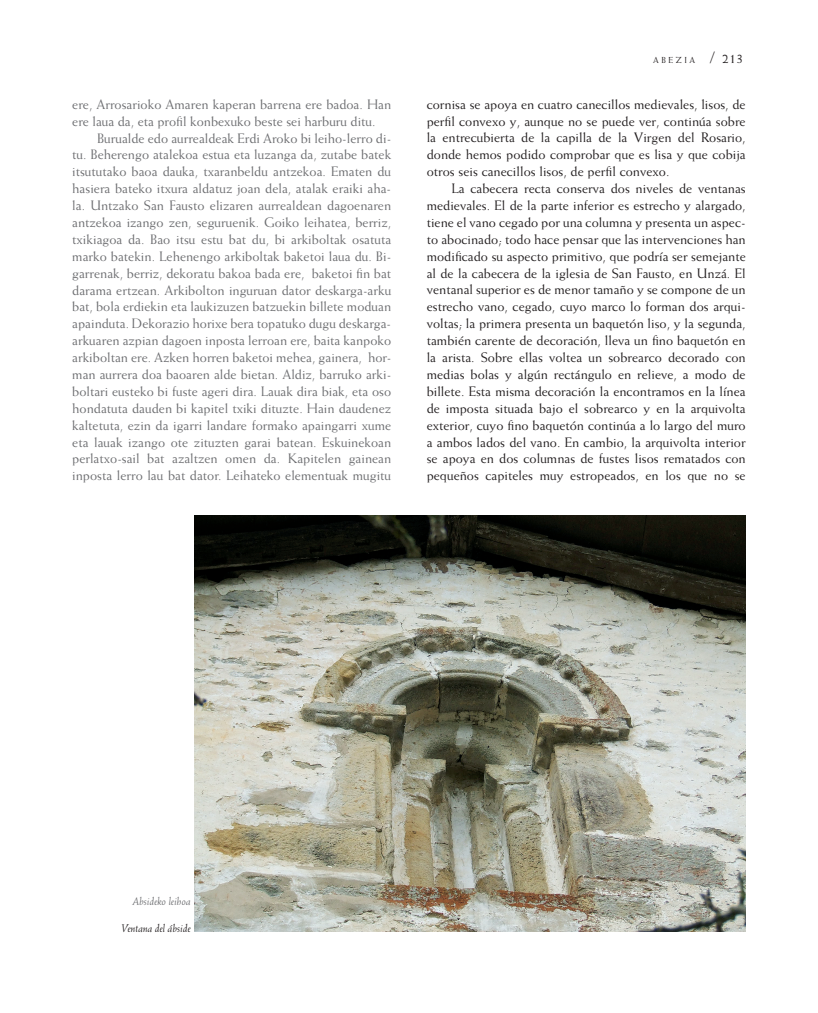
<style>
.page{position:relative;width:818px;height:1013px;background:#fff}
.page>*{position:absolute;margin:0;border:0;box-sizing:border-box;transform-origin:0 0}
.t1{font:13.75px/16.9px "Weiss Std";color:#6c6d70}
.t2{font:13.75px/16.9px "Weiss Std";color:#231f20;text-align:justify}
.t3{font:italic 11.25px "Weiss Std";color:#231f20}
.t4{font:italic 11.25px "Weiss Std";color:#6c6d70}
.t5{font:8.75px "Weiss Std";letter-spacing:.3em;color:#231f20}
.s1{font-size:16.25px}
.s2{font-size:13.75px}
</style>
<div class="page">
<img style="left:194px;top:516px;width:551px;height:415px">
<p class="t1" style="left:72px;top:95px;width:320px">ere, Arrosarioko Amaren kaperan barrena ere badoa. Han ere laua da, eta profil konbexuko beste sei harburu ditu.</p>
<p class="t1" style="left:72px;top:129px;width:320px;text-align:justify;text-indent:25px">Burualde edo aurrealdeak Erdi Aroko bi leiho-lerro di&shy;tu. Beherengo atalekoa estua eta luzanga da, zutabe batek itsututako baoa dauka, txaranbeldu antzekoa. Ematen du hasiera bateko itxura aldatuz joan dela, atalak eraiki aha&shy;la. Untzako San Fausto elizaren aurrealdean dagoenaren antzekoa izango zen, seguruenik. Goiko leihatea, berriz, txikiagoa da. Bao itsu estu bat du, bi arkiboltak osatuta marko batekin. Lehenengo arkiboltak baketoi laua du. Bi&shy;garrenak, berriz, dekoratu bakoa bada ere, baketoi fin bat darama ertzean. Arkibolton inguruan dator deskarga-arku bat, bola erdiekin eta laukizuzen batzuekin billete moduan apainduta. Dekorazio horixe bera topatuko dugu deskarga&shy;arkuaren azpian dagoen inposta lerroan ere, baita kanpoko arkiboltan ere. Azken horren baketoi mehea, gainera, hor&shy;man aurrera doa baoaren alde bietan. Aldiz, barruko arki&shy;boltari eusteko bi fuste ageri dira. Lauak dira biak, eta oso hondatuta dauden bi kapitel txiki dituzte. Hain daudenez kaltetuta, ezin da igarri landare formako apaingarri xume eta lauak izango ote zituzten garai batean. Eskuinekoan perlatxo-sail bat azaltzen omen da. Kapitelen gainean inposta lerro lau bat dator. Leihateko elementuak mugitu</p>
<p class="t5" style="left:653px;top:55px;width:91px">ABEZIA <span class="s1">/</span> <span class="s2">213</span></p>
<p class="t2" style="left:427px;top:95px;width:320px">cornisa se apoya en cuatro canecillos medievales, lisos, de perfil convexo y, aunque no se puede ver, continúa sobre la entrecubierta de la capilla de la Virgen del Rosario, donde hemos podido comprobar que es lisa y que cobija otros seis canecillos lisos, de perfil convexo.</p>
<p class="t2" style="left:427px;top:180px;width:320px;text-indent:25px">La cabecera recta conserva dos niveles de ventanas medievales. El de la parte inferior es estrecho y alargado, tiene el vano cegado por una columna y presenta un aspec&shy;to abocinado; todo hace pensar que las intervenciones han modificado su aspecto primitivo, que podría ser semejante al de la cabecera de la iglesia de San Fausto, en Unzá. El ventanal superior es de menor tamaño y se compone de un estrecho vano, cegado, cuyo marco lo forman dos arqui&shy;voltas; la primera presenta un baquetón liso, y la segunda, también carente de decoración, lleva un fino baquetón en la arista. Sobre ellas voltea un sobrearco decorado con medias bolas y algún rectángulo en relieve, a modo de billete. Esta misma decoración la encontramos en la línea de imposta situada bajo el sobrearco y en la arquivolta exterior, cuyo fino baquetón continúa a lo largo del muro a ambos lados del vano. En cambio, la arquivolta interior se apoya en dos columnas de fustes lisos rematados con pequeños capiteles muy estropeados, en los que no se</p>
<p class="t4" style="left:132px;top:894px;width:60px">Absideko leihoa</p>
<p class="t3" style="left:121px;top:921px;width:71px">Ventana del ábside</p>
</div>
